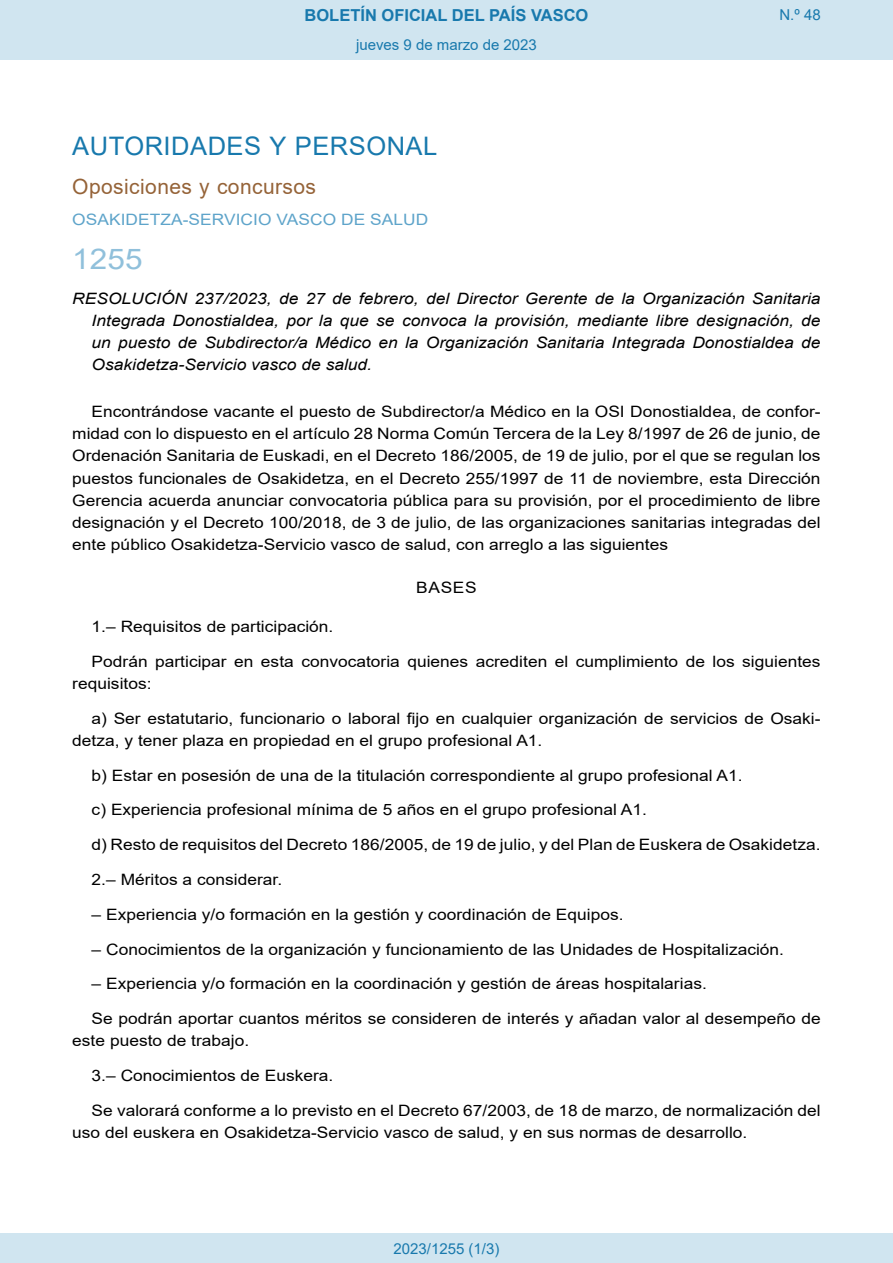
<style>
.page{position:relative;width:893px;height:1263px;background:#fff}
.page>*{position:absolute;margin:0;border:0;box-sizing:border-box;transform-origin:0 0}
.BOPVOrden{font:28.5px "Arial";color:#90c0db;scale:1.11 1}
.BOPVSeccion{font:25.5px "Arial";letter-spacing:.02em;color:#1879ad}
.BOPVSubseccion{font:21px "Arial";letter-spacing:.02em;color:#956338}
.t1{font:700 16.5px "Arial";color:#1879ad}
.BOPVDetalle{font:15.6px/22px "Arial";color:#000;scale:1.11 1}
.BOPVTitulo{font:italic 15.6px/22px "Arial";color:#000;text-align:justify;scale:1.11 1}
.BOPVOrganismo{font:15.6px "Arial";letter-spacing:.005em;color:#5ea4ca;scale:1.11 1}
.BOPVClave{font:15.6px "Arial";letter-spacing:.035em;color:#000;scale:1.11 1}
.Paginacion_Centro{font:15px "Arial";color:#1879ad}
</style>
<div class="page">
<div style="left:0;top:0;width:893px;height:60px;background:#d0e5f0"></div>
<div style="left:0;top:1233px;width:893px;height:30px;background:#d0e5f0"></div>
<p class="t1" style="left:305px;top:3px;width:285px">BOLETÍN OFICIAL DEL PAÍS VASCO</p>
<p class="Paginacion_Centro" style="left:356px;top:35px;width:182px">jueves 9 de marzo de 2023</p>
<p class="Paginacion_Centro" style="left:779px;top:5px;width:43px">N.º 48</p>
<p class="BOPVSeccion" style="left:72px;top:128px;width:366px">AUTORIDADES Y PERSONAL</p>
<p class="BOPVSubseccion" style="left:72px;top:172px;width:245px">Oposiciones y concursos</p>
<p class="BOPVOrganismo" style="left:72px;top:209px;width:322px">OSAKIDETZA-SERVICIO VASCO DE SALUD</p>
<p class="BOPVOrden" style="left:72px;top:239px;width:65px">1255</p>
<p class="BOPVTitulo" style="left:92px;top:287px;width:658px;text-indent:-19px">RESOLUCIÓN 237/2023, de 27 de febrero, del Director Gerente de la Organización Sanitaria Integrada Donostialdea, por la que se convoca la provisión, mediante libre designación, de un puesto de Subdirector/a Médico en la Organización Sanitaria Integrada Donostialdea de Osakidetza-Servicio vasco de salud.</p>
<p class="BOPVDetalle" style="left:72px;top:401px;width:676px;text-align:justify;text-indent:19px">Encontrándose vacante el puesto de Subdirector/a Médico en la OSI Donostialdea, de confor&shy;midad con lo dispuesto en el artículo 28 Norma Común Tercera de la Ley 8/1997 de 26 de junio, de Ordenación Sanitaria de Euskadi, en el Decreto 186/2005, de 19 de julio, por el que se regulan los puestos funcionales de Osakidetza, en el Decreto 255/1997 de 11 de noviembre, esta Dirección Gerencia acuerda anunciar convocatoria pública para su provisión, por el procedimiento de libre designación y el Decreto 100/2018, de 3 de julio, de las organizaciones sanitarias integradas del ente público Osakidetza-Servicio vasco de salud, con arreglo a las siguientes</p>
<p class="BOPVClave" style="left:416px;top:577px;width:56px">BASES</p>
<p class="BOPVDetalle" style="left:92px;top:615px;width:219px">1.– Requisitos de participación.</p>
<p class="BOPVDetalle" style="left:72px;top:650px;width:676px;text-indent:19px">Podrán participar en esta convocatoria quienes acrediten el cumplimiento de los siguientes requisitos:</p>
<p class="BOPVDetalle" style="left:72px;top:707px;width:676px;text-indent:19px">a) Ser estatutario, funcionario o laboral fijo en cualquier organización de servicios de Osaki&shy;detza, y tener plaza en propiedad en el grupo profesional A1.</p>
<p class="BOPVDetalle" style="left:92px;top:764px;width:588px">b) Estar en posesión de una de la titulación correspondiente al grupo profesional A1.</p>
<p class="BOPVDetalle" style="left:92px;top:799px;width:502px">c) Experiencia profesional mínima de 5 años en el grupo profesional A1.</p>
<p class="BOPVDetalle" style="left:92px;top:834px;width:658px">d) Resto de requisitos del Decreto 186/2005, de 19 de julio, y del Plan de Euskera de Osakidetza.</p>
<p class="BOPVDetalle" style="left:92px;top:868px;width:173px">2.– Méritos a considerar.</p>
<p class="BOPVDetalle" style="left:92px;top:903px;width:481px">– Experiencia y/o formación en la gestión y coordinación de Equipos.</p>
<p class="BOPVDetalle" style="left:92px;top:938px;width:625px">– Conocimientos de la organización y funcionamiento de las Unidades de Hospitalización.</p>
<p class="BOPVDetalle" style="left:92px;top:973px;width:556px">– Experiencia y/o formación en la coordinación y gestión de áreas hospitalarias.</p>
<p class="BOPVDetalle" style="left:72px;top:1008px;width:676px;text-indent:19px">Se podrán aportar cuantos méritos se consideren de interés y añadan valor al desempeño de este puesto de trabajo.</p>
<p class="BOPVDetalle" style="left:92px;top:1064px;width:219px">3.– Conocimientos de Euskera.</p>
<p class="BOPVDetalle" style="left:72px;top:1099px;width:676px;text-indent:19px">Se valorará conforme a lo previsto en el Decreto 67/2003, de 18 de marzo, de normalización del uso del euskera en Osakidetza-Servicio vasco de salud, y en sus normas de desarrollo.</p>
<p class="Paginacion_Centro" style="left:393px;top:1238px;width:107px">2023/1255 (1/3)</p>
</div>
